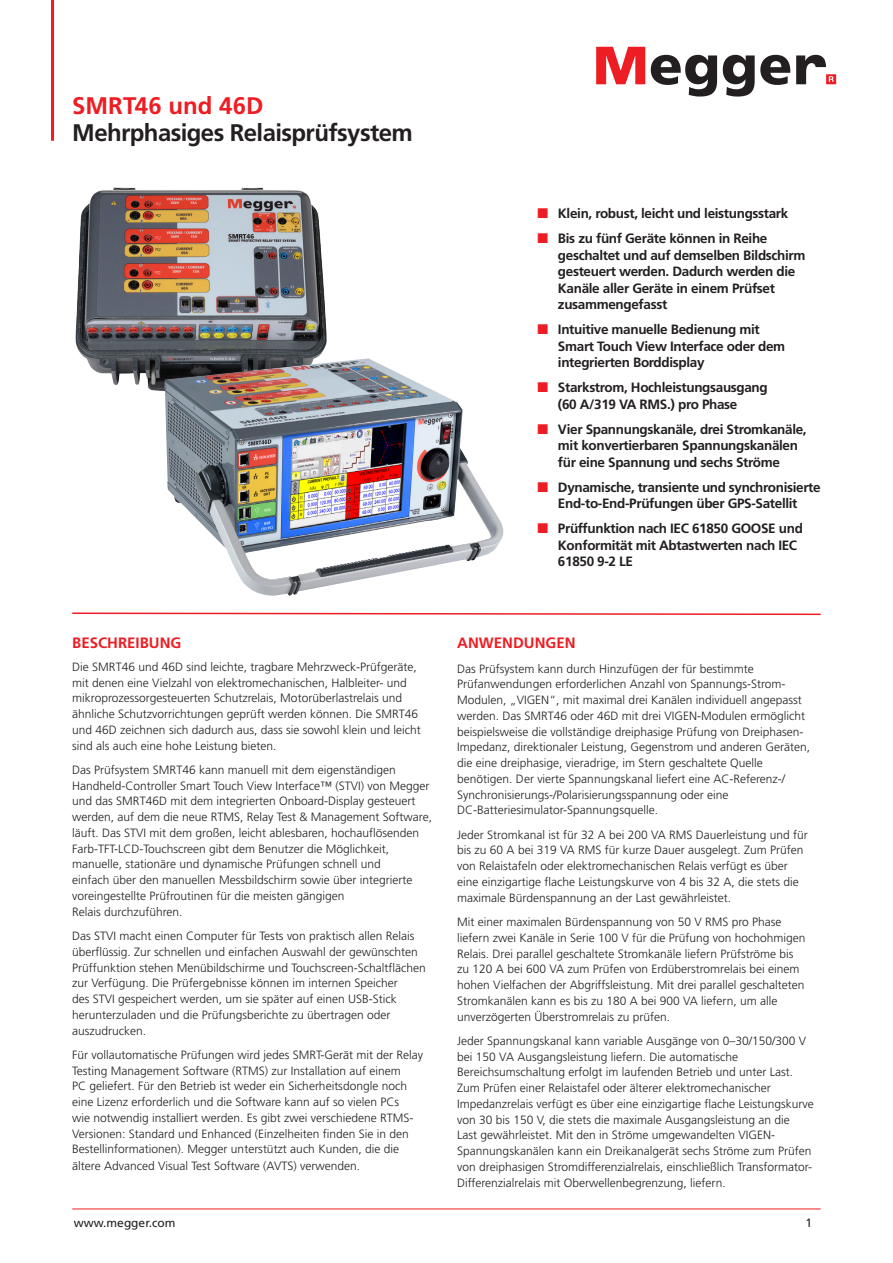
<style>
.page{position:relative;width:893px;height:1263px;background:#fff}
.page>*{position:absolute;margin:0;border:0;box-sizing:border-box;transform-origin:0 0}
.t1{font:700 24px "Frutiger LT Pro";letter-spacing:-.025em;color:#231f20}
.t2{font:700 24px "Frutiger LT Pro";color:#ee1d23}
.Body_Header{font:700 15px "Frutiger LT Pro";color:#ee1d23}
.Body_Content{font:700 15px "Frutiger LT Pro";color:#ee1d23}
.t3{font:700 13.5px/16.5px "Frutiger LT Pro";letter-spacing:-.025em;color:#231f20}
.Body_Content-2{font:300 12px/15.8px "Frutiger LT Pro";color:#231f20}
.t4{font:12px "Frutiger LT Pro";color:#231f20}
</style>
<div class="page">
<hr style="left:51px;top:0;width:3px;height:141px;background:#ee1d23">
<svg style="left:596px;top:47px;width:49px;height:37px"></svg>
<svg style="left:651px;top:55px;width:66px;height:42px"></svg>
<svg style="left:723px;top:55px;width:67px;height:42px"></svg>
<svg style="left:796px;top:55px;width:40px;height:29px"></svg>
<hr style="left:72px;top:1209px;width:749px;height:1px;background:#ee1d23">
<svg style="left:72px;top:612px;width:749px;height:4px"></svg>
<img style="left:75px;top:187px;width:252px;height:204px">
<img style="left:164px;top:358px;width:340px;height:238px">
<h1 class="t2" style="left:72px;top:91px;width:193px">SMRT46 und 46D</h1>
<h1 class="t1" style="left:72px;top:118px;width:342px">Mehrphasiges Relaisprüfsystem</h1>
<p class="t3" style="left:558px;top:205px;width:232px">Klein, robust, leicht und leistungsstark</p>
<p class="t3" style="left:558px;top:230px;width:249px">Bis zu fünf Geräte können in Reihe geschaltet und auf demselben Bildschirm gesteuert werden. Dadurch werden die Kanäle aller Geräte in einem Prüfset zusammengefasst</p>
<p class="t3" style="left:558px;top:321px;width:229px">Intuitive manuelle Bedienung mit<br>Smart Touch View Interface oder dem integrierten Borddisplay</p>
<p class="t3" style="left:558px;top:379px;width:211px">Starkstrom, Hochleistungsausgang (60 A/319 VA RMS.) pro Phase</p>
<p class="t3" style="left:558px;top:421px;width:250px">Vier Spannungskanäle, drei Stromkanäle, mit konvertierbaren Spannungskanälen für eine Spannung und sechs Ströme</p>
<p class="t3" style="left:558px;top:479px;width:264px">Dynamische, transiente und synchronisierte<br>End-to-End-Prüfungen über GPS-Satellit</p>
<p class="t3" style="left:558px;top:520px;width:246px">Prüffunktion nach IEC 61850 GOOSE und<br>Konformität mit Abtastwerten nach IEC<br>61850 9-2 LE</p>
<p class="Body_Header" style="left:72px;top:634px;width:111px">BESCHREIBUNG</p>
<p class="Body_Content-2" style="left:72px;top:659px;width:350px">Die SMRT46 und 46D sind leichte, tragbare Mehrzweck-Prüfgeräte, mit denen eine Vielzahl von elektromechanischen, Halbleiter- und mikroprozessorgesteuerten Schutzrelais, Motorüberlastrelais und ähnliche Schutzvorrichtungen geprüft werden können. Die SMRT46 und 46D zeichnen sich dadurch aus, dass sie sowohl klein und leicht sind als auch eine hohe Leistung bieten.</p>
<p class="Body_Content-2" style="left:72px;top:762px;width:361px">Das Prüfsystem SMRT46 kann manuell mit dem eigenständigen Handheld-Controller Smart Touch View Interface™ (STVI) von Megger und das SMRT46D mit dem integrierten Onboard-Display gesteuert werden, auf dem die neue RTMS, Relay Test &amp; Management Software, läuft. Das STVI mit dem großen, leicht ablesbaren, hochauflösenden Farb-TFT-LCD-Touchscreen gibt dem Benutzer die Möglichkeit, manuelle, stationäre und dynamische Prüfungen schnell und<br>einfach über den manuellen Messbildschirm sowie über integrierte voreingestellte Prüfroutinen für die meisten gängigen<br>Relais durchzuführen.</p>
<p class="Body_Content-2" style="left:72px;top:928px;width:355px">Das STVI macht einen Computer für Tests von praktisch allen Relais überflüssig. Zur schnellen und einfachen Auswahl der gewünschten Prüffunktion stehen Menübildschirme und Touchscreen-Schaltflächen zur Verfügung. Die Prüfergebnisse können im internen Speicher<br>des STVI gespeichert werden, um sie später auf einen USB-Stick herunterzuladen und die Prüfungsberichte zu übertragen oder auszudrucken.</p>
<p class="Body_Content-2" style="left:72px;top:1047px;width:352px">Für vollautomatische Prüfungen wird jedes SMRT-Gerät mit der Relay Testing Management Software (RTMS) zur Installation auf einem<br>PC geliefert. Für den Betrieb ist weder ein Sicherheitsdongle noch eine Lizenz erforderlich und die Software kann auf so vielen PCs<br>wie notwendig installiert werden. Es gibt zwei verschiedene RTMS-Versionen: Standard und Enhanced (Einzelheiten finden Sie in den Bestellinformationen). Megger unterstützt auch Kunden, die die ältere Advanced Visual Test Software (AVTS) verwenden.</p>
<p class="Body_Content" style="left:457px;top:634px;width:120px">ANWENDUNGEN</p>
<p class="Body_Content-2" style="left:457px;top:661px;width:354px">Das Prüfsystem kann durch Hinzufügen der für bestimmte Prüfanwendungen erforderlichen Anzahl von Spannungs-Strom-Modulen, „VIGEN“, mit maximal drei Kanälen individuell angepasst werden. Das SMRT46 oder 46D mit drei VIGEN-Modulen ermöglicht beispielsweise die vollständige dreiphasige Prüfung von Dreiphasen-Impedanz, direktionaler Leistung, Gegenstrom und anderen Geräten, die eine dreiphasige, vieradrige, im Stern geschaltete Quelle benötigen. Der vierte Spannungskanal liefert eine AC-Referenz-/ Synchronisierungs-/Polarisierungsspannung oder eine DC-Batteriesimulator-Spannungsquelle.</p>
<p class="Body_Content-2" style="left:457px;top:827px;width:352px">Jeder Stromkanal ist für 32 A bei 200 VA RMS Dauerleistung und für bis zu 60 A bei 319 VA RMS für kurze Dauer ausgelegt. Zum Prüfen von Relaistafeln oder elektromechanischen Relais verfügt es über eine einzigartige flache Leistungskurve von 4 bis 32 A, die stets die maximale Bürdenspannung an der Last gewährleistet.</p>
<p class="Body_Content-2" style="left:457px;top:914px;width:350px">Mit einer maximalen Bürdenspannung von 50 V RMS pro Phase liefern zwei Kanäle in Serie 100 V für die Prüfung von hochohmigen Relais. Drei parallel geschaltete Stromkanäle liefern Prüfströme bis zu 120 A bei 600 VA zum Prüfen von Erdüberstromrelais bei einem hohen Vielfachen der Abgriffsleistung. Mit drei parallel geschalteten Stromkanälen kann es bis zu 180 A bei 900 VA liefern, um alle unverzögerten Überstromrelais zu prüfen.</p>
<p class="Body_Content-2" style="left:457px;top:1033px;width:358px">Jeder Spannungskanal kann variable Ausgänge von 0–30/150/300 V bei 150 VA Ausgangsleistung liefern. Die automatische Bereichsumschaltung erfolgt im laufenden Betrieb und unter Last.<br>Zum Prüfen einer Relaistafel oder älterer elektromechanischer Impedanzrelais verfügt es über eine einzigartige flache Leistungskurve von 30 bis 150 V, die stets die maximale Ausgangsleistung an die<br>Last gewährleistet. Mit den in Ströme umgewandelten VIGEN-Spannungskanälen kann ein Dreikanalgerät sechs Ströme zum Prüfen von dreiphasigen Stromdifferenzialrelais, einschließlich Transformator-Differenzialrelais mit Oberwellenbegrenzung, liefern.</p>
<p class="t4" style="left:74px;top:1215px;width:103px">www.megger.com</p>
<p class="t4" style="left:805px;top:1215px;width:8px">1</p>
</div>
